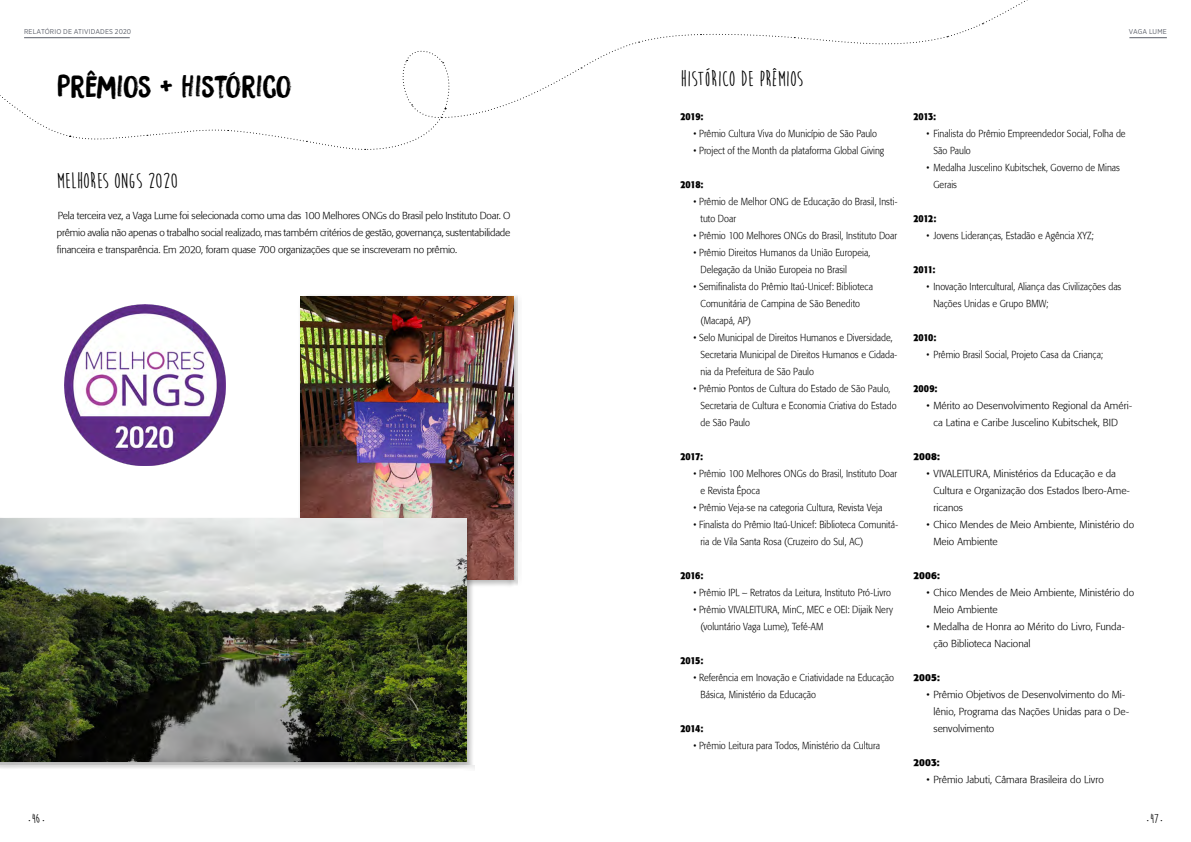
<style>
.page{position:relative;width:1191px;height:842px;background:#fff}
.page>*{position:absolute;margin:0;border:0;box-sizing:border-box;transform-origin:0 0}
.t1{font:28px "DK Bocadillo";color:#000}
.t2{font:700 22px "Moon Flower";color:#000}
.t3{font:700 14px "Moon Flower";color:#000}
.t4{font:300 10px/17px "Formata";letter-spacing:.005em;color:#000;scale:.9 1}
.t5{font:300 10px/17px "Formata";letter-spacing:.005em;color:#000}
.t6{font:700 10px "Formata";letter-spacing:-.005em;color:#000;scale:.9 1}
.t7{font:700 10px "Formata";letter-spacing:-.005em;color:#000}
.t8{font:7px "Gotham Narrow";letter-spacing:.02em;color:#5a5e68}
.t9{font:700 4px "Moon Flower";color:#000}
.s1{font-family:"Marker Felt";font-weight:100}
.s2{font-size:4px}
</style>
<div class="page">
<hr style="left:1129px;top:38px;width:37px;height:1px;background:#5a5e68">
<div style="left:297px;top:293px;width:224px;height:295px;background:#000;opacity:.31"></div>
<img style="left:301px;top:296px;width:212px;height:284px">
<img style="left:65px;top:305px;width:160px;height:161px">
<div style="left:0;top:516px;width:474px;height:254px;background:#000;opacity:.31"></div>
<img style="left:0;top:519px;width:466px;height:243px">
<svg style="left:0;top:0;width:1028px;height:150px"></svg>
<p class="t8" style="left:24px;top:27px;width:109px">RELATÓRIO DE ATIVIDADES 2020</p>
<p class="t8" style="left:1128px;top:27px;width:40px">VAGA LUME</p>
<h1 class="t1" style="left:57px;top:69px;width:236px">PRÊMIOS <span class="s1">+</span> HISTÓRICO</h1>
<h2 class="t2" style="left:57px;top:170px;width:123px">MELHORES ONGS 2020</h2>
<p class="t5" style="left:57px;top:207px;width:455px;text-align:justify">Pela terceira vez, a Vaga Lume foi selecionada como uma das 100 Melhores ONGs do Brasil pelo Instituto Doar. O prêmio avalia não apenas o trabalho social realizado, mas também critérios de gestão, governança, sustentabilidade financeira e transparência. Em 2020, foram quase 700 organizações que se inscreveram no prêmio.</p>
<h2 class="t2" style="left:680px;top:68px;width:124px">HISTÓRICO DE PRÊMIOS</h2>
<p class="t6" style="left:680px;top:111px;width:27px">2019:</p>
<p class="t4" style="left:693px;top:125px;width:205px">• Prêmio Cultura Viva do Município de São Paulo</p>
<p class="t4" style="left:693px;top:142px;width:213px">• Project of the Month da plataforma Global Giving</p>
<p class="t6" style="left:680px;top:179px;width:27px">2018:</p>
<p class="t4" style="left:700px;top:193px;width:220px;text-indent:-7px">• Prêmio de Melhor ONG de Educação do Brasil, Insti&shy;tuto Doar</p>
<p class="t4" style="left:693px;top:227px;width:228px">• Prêmio 100 Melhores ONGs do Brasil, Instituto Doar</p>
<p class="t4" style="left:700px;top:244px;width:190px;text-indent:-7px">• Prêmio Direitos Humanos da União Europeia,<br>Delegação da União Europeia no Brasil</p>
<p class="t4" style="left:700px;top:278px;width:193px;text-indent:-7px">• Semifinalista do Prêmio Itaú-Unicef: Biblioteca<br>Comunitária de Campina de São Benedito (Macapá, AP)</p>
<p class="t4" style="left:700px;top:329px;width:220px;text-indent:-7px">• Selo Municipal de Direitos Humanos e Diversidade,<br>Secretaria Municipal de Direitos Humanos e Cidada&shy;nia da Prefeitura de São Paulo</p>
<p class="t4" style="left:700px;top:380px;width:219px;text-indent:-7px">• Prêmio Pontos de Cultura do Estado de São Paulo,<br>Secretaria de Cultura e Economia Criativa do Estado de São Paulo</p>
<p class="t6" style="left:680px;top:451px;width:26px">2017:</p>
<p class="t4" style="left:700px;top:465px;width:220px;text-indent:-7px">• Prêmio 100 Melhores ONGs do Brasil, Instituto Doar e Revista Época</p>
<p class="t4" style="left:693px;top:499px;width:211px">• Prêmio Veja-se na categoria Cultura, Revista Veja</p>
<p class="t4" style="left:700px;top:516px;width:221px;text-indent:-7px">• Finalista do Prêmio Itaú-Unicef: Biblioteca Comunitá&shy;ria de Vila Santa Rosa (Cruzeiro do Sul, AC)</p>
<p class="t6" style="left:680px;top:570px;width:27px">2016:</p>
<p class="t4" style="left:693px;top:584px;width:221px">• Prêmio IPL – Retratos da Leitura, Instituto Pró-Livro</p>
<p class="t4" style="left:700px;top:601px;width:215px;text-indent:-7px">• Prêmio VIVALEITURA, MinC, MEC e OEI: Dijaik Nery (voluntário Vaga Lume), Tefé-AM</p>
<p class="t6" style="left:680px;top:655px;width:27px">2015:</p>
<p class="t4" style="left:700px;top:669px;width:217px;text-indent:-7px">• Referência em Inovação e Criatividade na Educação<br>Básica, Ministério da Educação</p>
<p class="t6" style="left:680px;top:723px;width:27px">2014:</p>
<p class="t4" style="left:693px;top:737px;width:209px">• Prêmio Leitura para Todos, Ministério da Cultura</p>
<p class="t6" style="left:913px;top:111px;width:27px">2013:</p>
<p class="t4" style="left:933px;top:125px;width:215px;text-indent:-7px">• Finalista do Prêmio Empreendedor Social, Folha de<br>São Paulo</p>
<p class="t4" style="left:933px;top:159px;width:209px;text-indent:-7px">• Medalha Juscelino Kubitschek, Governo de Minas<br>Gerais</p>
<p class="t6" style="left:913px;top:213px;width:27px">2012:</p>
<p class="t4" style="left:926px;top:227px;width:188px">• Jovens Lideranças, Estadão e Agência XYZ;</p>
<p class="t6" style="left:913px;top:264px;width:26px">2011:</p>
<p class="t4" style="left:933px;top:278px;width:210px;text-indent:-7px">• Inovação Intercultural, Aliança das Civilizações das<br>Nações Unidas e Grupo BMW;</p>
<p class="t6" style="left:913px;top:332px;width:27px">2010:</p>
<p class="t4" style="left:926px;top:346px;width:198px">• Prêmio Brasil Social, Projeto Casa da Criança;</p>
<p class="t6" style="left:913px;top:383px;width:28px">2009:</p>
<p class="t5" style="left:933px;top:397px;width:200px;text-indent:-7px">• Mérito ao Desenvolvimento Regional da Améri&shy;ca Latina e Caribe Juscelino Kubitschek, BID</p>
<p class="t7" style="left:913px;top:451px;width:28px">2008:</p>
<p class="t5" style="left:933px;top:465px;width:198px;text-indent:-7px">• VIVALEITURA, Ministérios da Educação e da<br>Cultura e Organização dos Estados Ibero-Ame&shy;ricanos</p>
<p class="t5" style="left:933px;top:516px;width:202px;text-indent:-7px">• Chico Mendes de Meio Ambiente, Ministério do<br>Meio Ambiente</p>
<p class="t7" style="left:913px;top:570px;width:28px">2006:</p>
<p class="t5" style="left:933px;top:584px;width:202px;text-indent:-7px">• Chico Mendes de Meio Ambiente, Ministério do<br>Meio Ambiente</p>
<p class="t5" style="left:933px;top:618px;width:193px;text-indent:-7px">• Medalha de Honra ao Mérito do Livro, Funda&shy;ção Biblioteca Nacional</p>
<p class="t7" style="left:913px;top:672px;width:28px">2005:</p>
<p class="t5" style="left:933px;top:686px;width:197px;text-indent:-7px">• Prêmio Objetivos de Desenvolvimento do Mi&shy;lênio, Programa das Nações Unidas para o De&shy;senvolvimento</p>
<p class="t7" style="left:913px;top:757px;width:28px">2003:</p>
<p class="t5" style="left:926px;top:771px;width:179px">• Prêmio Jabuti, Câmara Brasileira do Livro</p>
<h3 class="t3" style="left:28px;top:812px;width:14px"><span class="s2">•</span> 46</h3>
<p class="t9" style="left:42px;top:819px;width:3px">•</p>
<h3 class="t3" style="left:1146px;top:812px;width:13px"><span class="s2">•</span> 47</h3>
<p class="t9" style="left:1160px;top:819px;width:3px">•</p>
</div>
